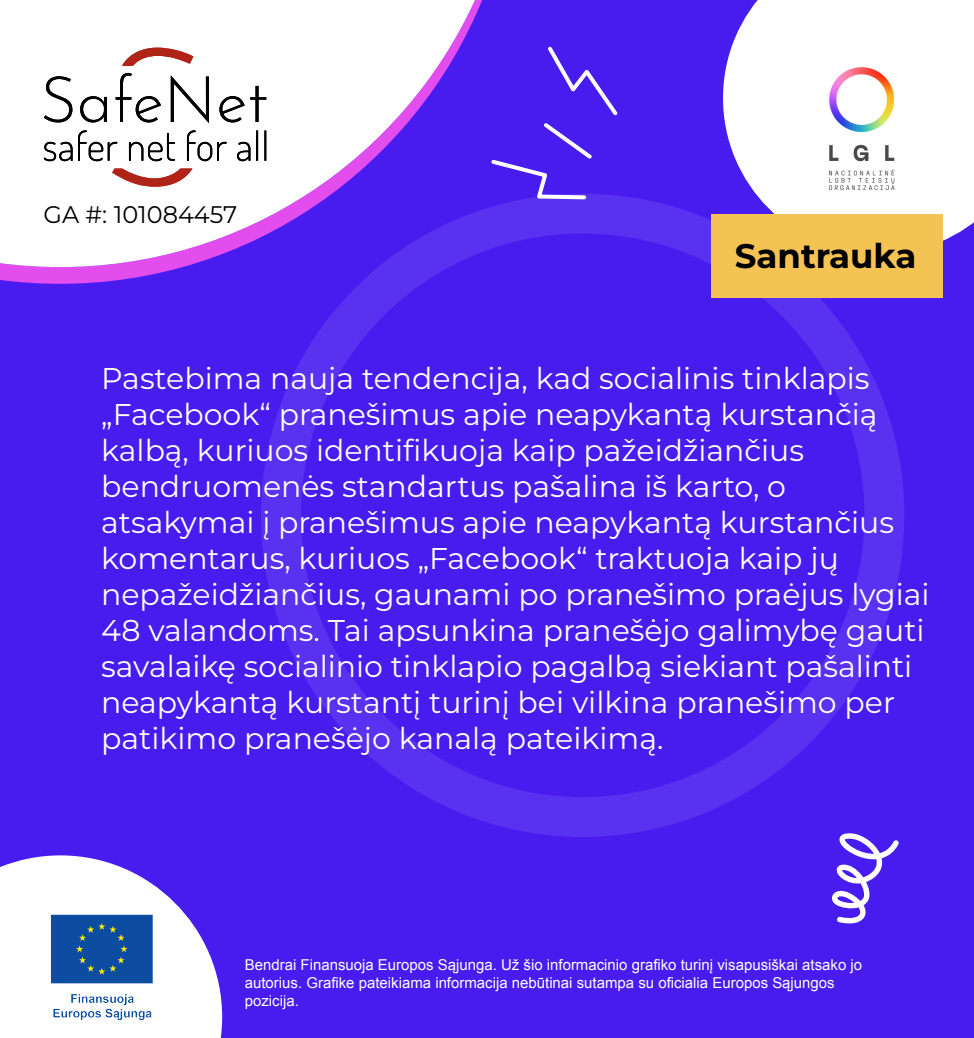
<style>
.page{position:relative;width:974px;height:1038px;background:#481bef}
.page>*{position:absolute;margin:0;border:0;box-sizing:border-box;transform-origin:0 0}
.t1{font:700 34px "Montserrat";color:#000}
.t2{font:30px/36px "Montserrat";color:#fff}
.t3{font:24px "Montserrat";color:#000}
.t4{font:15px/18px "Arial";color:#fff}
</style>
<div class="page">
<svg style="left:0;top:0;width:482px;height:284px"></svg>
<svg style="left:0;top:0;width:475px;height:267px;fill:#fff"></svg>
<svg style="left:44px;top:48px;width:222px;height:139px"></svg>
<div style="left:261px;top:194px;width:643px;height:643px;border:40px solid #fff;border-radius:50%"></div>
<svg style="left:723px;top:0;width:251px;height:241px;fill:#fff"></svg>
<svg style="left:0;top:855px;width:222px;height:183px;fill:#fff"></svg>
<div style="left:711px;top:214px;width:232px;height:83px;background:#f5c354"></div>
<img style="left:39px;top:903px;width:126px;height:127px">
<svg style="left:491px;top:46px;width:130px;height:155px"></svg>
<svg style="left:832px;top:833px;width:67px;height:91px"></svg>
<img style="left:808px;top:54px;width:113px;height:155px">
<p class="t3" style="left:44px;top:198px;width:195px">GA #: 101084457</p>
<p class="t1" style="left:735px;top:234px;width:183px">Santrauka</p>
<p class="t2" style="left:101px;top:360px;width:830px">Pastebima nauja tendencija, kad socialinis tinklapis „Facebook“ pranešimus apie neapykantą kurstančią kalbą, kuriuos identifikuoja kaip pažeidžiančius bendruomenės standartus pašalina iš karto, o atsakymai į pranešimus apie neapykantą kurstančius komentarus, kuriuos „Facebook“ traktuoja kaip jų nepažeidžiančius, gaunami po pranešimo praėjus lygiai 48 valandoms. Tai apsunkina pranešėjo galimybę gauti savalaikę socialinio tinklapio pagalbą siekiant pašalinti neapykantą kurstantį turinį bei vilkina pranešimo per patikimo pranešėjo kanalą pateikimą.</p>
<p class="t4" style="left:245px;top:956px;width:619px">Bendrai Finansuoja Europos Sąjunga. Už šio informacinio grafiko turinį visapusiškai atsako jo autorius. Grafike pateikiama informacija nebūtinai sutampa su oficialia Europos Sąjungos pozicija.</p>
</div>
